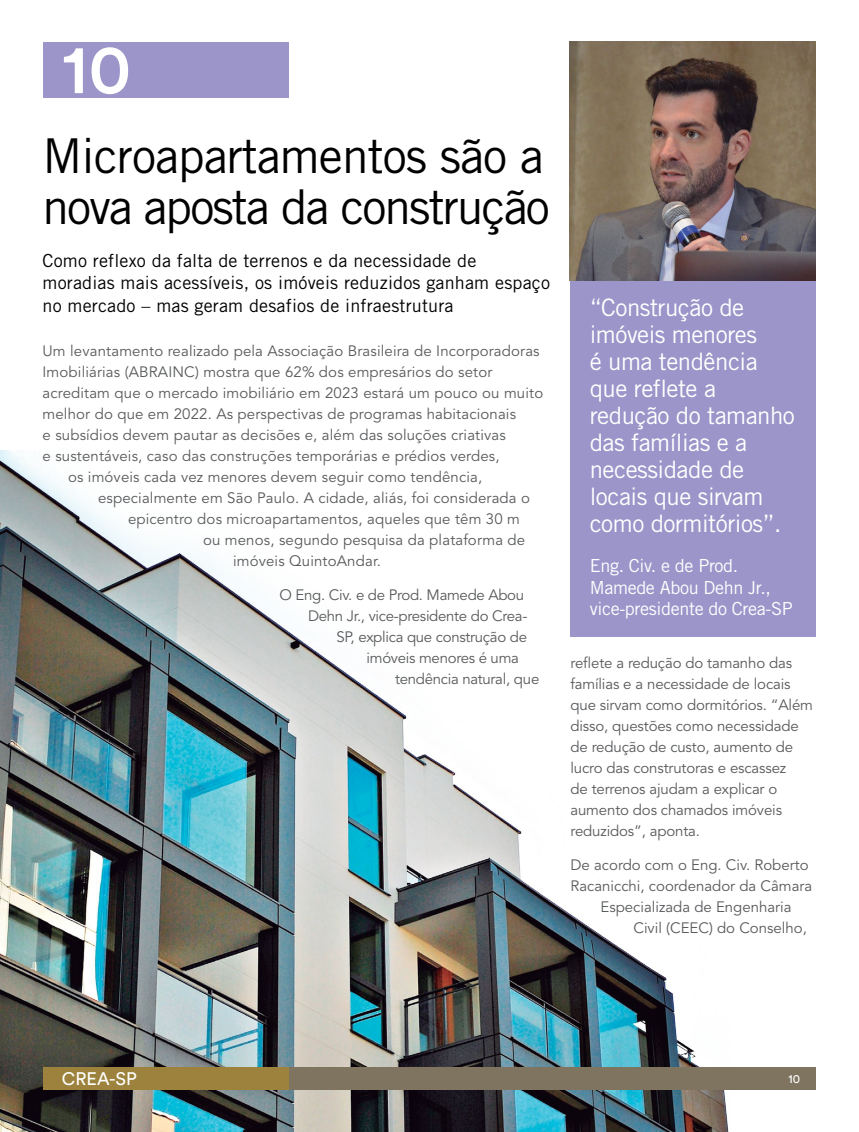
<style>
.page{position:relative;width:859px;height:1132px;background:#fff}
.page>*{position:absolute;margin:0;border:0;box-sizing:border-box;transform-origin:0 0}
.t1{font:500 69.15px "Circular Std";color:#fff}
.t2{font:48px/51px "Trade Gothic";letter-spacing:-.03em;color:#000}
.t3{font:24px/27px "Trade Gothic";letter-spacing:-.02em;color:#fff}
.t4{font:18px/22.5px "Trade Gothic";letter-spacing:.01em;color:#000}
.t5{font:18px/21.6px "Trade Gothic";letter-spacing:-.02em;color:#fff}
.t6{font:18px "Circular Std";color:#fff}
.t7{font:15px "Avenir LT Std";letter-spacing:.01em;color:#58595b}
.t8{font:15px/21px "Avenir LT Std";letter-spacing:-.01em;color:#58595b}
.t9{font:15px "Avenir LT Std";letter-spacing:-.02em;color:#58595b}
.t10{font:12px "Circular Std";color:#fff}
</style>
<div class="page">
<img style="left:0;top:450px;width:731px;height:681px">
<div style="left:43px;top:42px;width:245px;height:55px;background:#9b95c9"></div>
<div style="left:288px;top:1066px;width:528px;height:23px;background:#7e7460"></div>
<div style="left:43px;top:1066px;width:245px;height:23px;background:#9c823c"></div>
<div style="left:570px;top:280px;width:246px;height:357px;background:#9b95c9"></div>
<img style="left:570px;top:42px;width:246px;height:238px">
<h1 class="t1" style="left:62px;top:25px;width:71px">10</h1>
<h2 class="t2" style="left:43px;top:129px;width:509px">Microapartamentos são a nova aposta da construção</h2>
<p class="t4" style="left:43px;top:249px;width:509px">Como reflexo da falta de terrenos e da necessidade de moradias mais acessíveis, os imóveis reduzidos ganham espaço no mercado – mas geram desafios de infraestrutura</p>
<p class="t7" style="left:43px;top:342px;width:499px">Um levantamento realizado pela Associação Brasileira de Incorporadoras</p>
<p class="t7" style="left:43px;top:363px;width:451px">Imobiliárias (ABRAINC) mostra que 62% dos empresários do setor</p>
<p class="t7" style="left:43px;top:384px;width:502px">acreditam que o mercado imobiliário em 2023 estará um pouco ou muito</p>
<p class="t7" style="left:43px;top:405px;width:475px">melhor do que em 2022. As perspectivas de programas habitacionais</p>
<p class="t7" style="left:43px;top:426px;width:465px">e subsídios devem pautar as decisões e, além das soluções criativas</p>
<p class="t7" style="left:43px;top:447px;width:459px">e sustentáveis, caso das construções temporárias e prédios verdes,</p>
<p class="t7" style="left:68px;top:468px;width:416px">os imóveis cada vez menores devem seguir como tendência,</p>
<p class="t7" style="left:98px;top:489px;width:434px">especialmente em São Paulo. A cidade, aliás, foi considerada o</p>
<p class="t7" style="left:128px;top:510px;width:393px">epicentro dos microapartamentos, aqueles que têm 30 m</p>
<p class="t7" style="left:203px;top:531px;width:324px">ou menos, segundo pesquisa da plataforma de</p>
<p class="t7" style="left:233px;top:552px;width:149px">imóveis QuintoAndar.</p>
<p class="t9" style="left:280px;top:586px;width:246px">O Eng. Civ. e de Prod. Mamede Abou</p>
<p class="t9" style="left:308px;top:607px;width:221px">Dehn Jr., vice-presidente do Crea-</p>
<p class="t9" style="left:337px;top:628px;width:192px">SP, explica que construção de</p>
<p class="t9" style="left:367px;top:649px;width:154px">imóveis menores é uma</p>
<p class="t9" style="left:395px;top:670px;width:146px">tendência natural, que</p>
<h3 class="t3" style="left:590px;top:294px;width:207px">“Construção de imóveis menores<br>é uma tendência que reflete a redução do tamanho das famílias e a necessidade de locais que sirvam como dormitórios”.</h3>
<p class="t5" style="left:590px;top:554px;width:204px">Eng. Civ. e de Prod.<br>Mamede Abou Dehn Jr., vice-presidente do Crea-SP</p>
<p class="t8" style="left:570px;top:652px;width:244px">reflete a redução do tamanho das famílias e a necessidade de locais que sirvam como dormitórios. “Além disso, questões como necessidade de redução de custo, aumento de lucro das construtoras e escassez<br>de terrenos ajudam a explicar o aumento dos chamados imóveis reduzidos”, aponta.</p>
<p class="t7" style="left:570px;top:855px;width:240px">De acordo com o Eng. Civ. Roberto</p>
<p class="t7" style="left:570px;top:876px;width:243px">Racanicchi, coordenador da Câmara</p>
<p class="t7" style="left:600px;top:897px;width:193px">Especializada de Engenharia</p>
<p class="t7" style="left:633px;top:918px;width:175px">Civil (CEEC) do Conselho,</p>
<p class="t6" style="left:62px;top:1067px;width:77px">CREA-SP</p>
<p class="t10" style="left:788px;top:1071px;width:13px">10</p>
</div>
